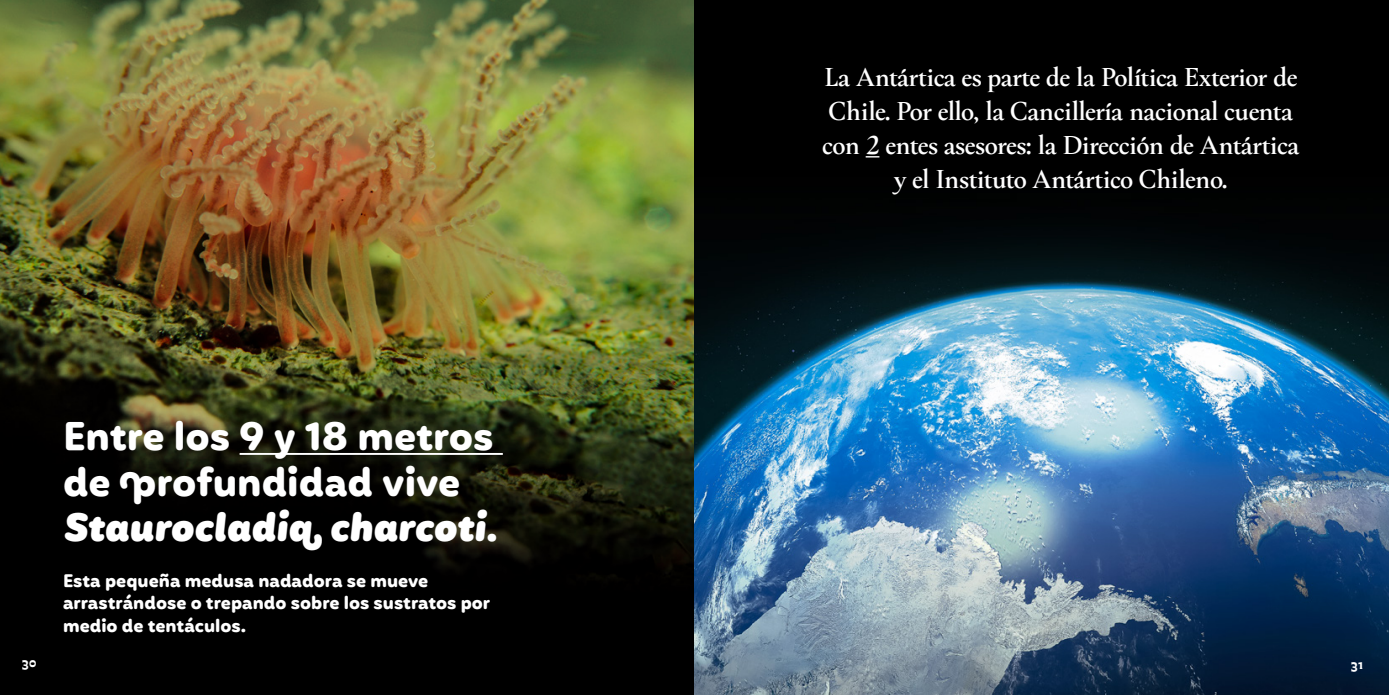
<style>
.page{position:relative;width:1389px;height:695px;background:#fff}
.page>*{position:absolute;margin:0;border:0;box-sizing:border-box;transform-origin:0 0}
.t1{font:700 38.5px/45.5px "Mohr Rounded";color:#fff}
.t2{font:600 28px/33.9px "Hermann";letter-spacing:-.035em;color:#fff;text-align:center}
.t3{font:700 17.5px/22.8px "Mohr Rounded";color:#fff}
.t4{font:13.65px "Chercan Std Negra";color:#fff}
.s1{font-weight:900;font-style:italic}
</style>
<div class="page">
<img style="left:0;top:0;width:1389px;height:694px">
<hr style="left:240px;top:453px;width:263px;height:2px;background:#fff">
<svg style="left:866px;top:156px;width:13px;height:1px"></svg>
<h1 class="t1" style="left:63px;top:414px;width:436px">Entre los 9 y 18 metros de profundidad vive<br><span class="s1">Staurocladia charcoti</span>.</h1>
<p class="t3" style="left:63px;top:569px;width:429px">Esta pequeña medusa nadadora se mueve arrastrándose o trepando sobre los sustratos por medio de tentáculos.</p>
<p class="t2" style="left:822px;top:58px;width:479px">La Antártica es parte de la Política Exterior de Chile. Por ello, la Cancillería nacional cuenta con 2 entes asesores: la Dirección de Antártica y el Instituto Antártico Chileno.</p>
<p class="t4" style="left:22px;top:651px;width:17px">30</p>
<p class="t4" style="left:1351px;top:653px;width:14px">31</p>
</div>
